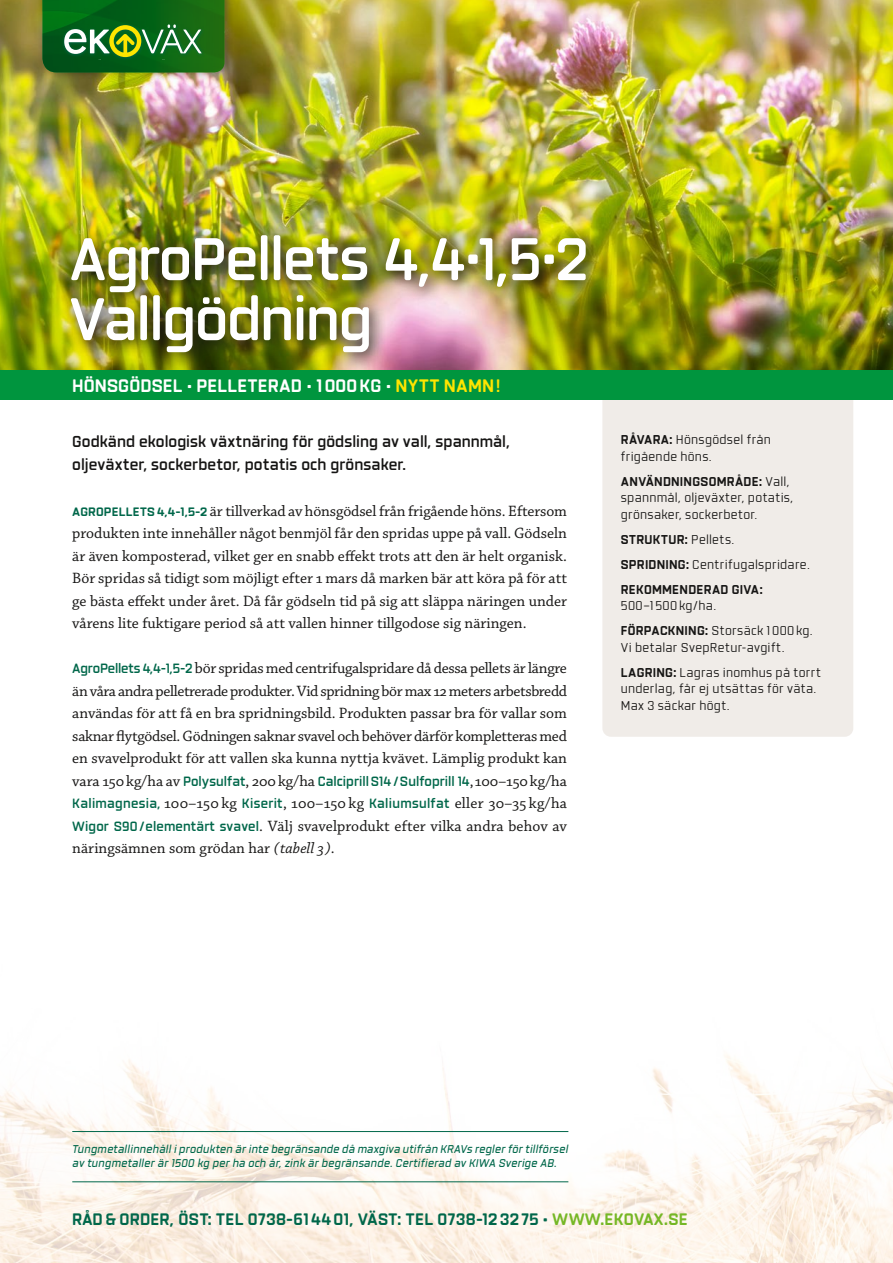
<style>
.page{position:relative;width:893px;height:1263px;background:#fff}
.page>*{position:absolute;margin:0;border:0;box-sizing:border-box;transform-origin:0 0}
.t1{font:600 60px/60px "Revx Neue R";letter-spacing:-.025em;color:#fff}
.t2{font:700 18px "Revx Neue R";letter-spacing:.01em;color:#fff}
.t3{font:700 16.5px "Revx Neue R";letter-spacing:.015em;color:#00674a}
.t4{font:15.75px/22.5px "Chaparral Pro";color:#161514;text-align:justify}
.t5{font:600 15.75px/23.2px "Revx Neue R";letter-spacing:.005em;color:#161514}
.t6{font:12.75px/16.5px "Revx Neue R";letter-spacing:.025em;color:#161514}
.t7{font:700 12.75px/25px "Revx Neue R";letter-spacing:.02em;color:#161514}
.t8{font:italic 500 11.25px/14.2px "Revx Neue R";letter-spacing:.02em;color:#00674a}
.s1{color:#ffe500}
.s2{font-family:"Revx Neue R";font-weight:700;font-size:12.15px;color:#00674a}
.s3{font-family:"Revx Neue R";font-weight:600;font-size:13.35px;color:#00674a}
.s4{font-style:italic}
.s5{font-weight:700}
.s6{font-weight:400}
.s7{font-weight:900}
.s8{color:#75b725}
</style>
<div class="page">
<img style="left:0;top:731px;width:893px;height:532px">
<div style="left:602px;top:378px;width:251px;height:359px;background:#f0ece8;border-radius:9px"></div>
<img style="left:0;top:0;width:893px;height:370px">
<img style="left:61px;top:224px;width:542px;height:145px">
<div style="left:0;top:370px;width:893px;height:30px;background:#00953e"></div>
<hr style="left:72px;top:1131px;width:496px;height:1px;background:#00674a">
<hr style="left:72px;top:1181px;width:496px;height:1px;background:#00674a">
<div style="left:37px;top:0;width:198px;height:80px;background:#161514;opacity:.45"></div>
<svg style="left:43px;top:0;width:181px;height:72px;background:#237327"></svg>
<h1 class="t1" style="left:69px;top:229px;width:521px">AgroPellets 4,4•1,5•2<br>Vallgödning</h1>
<p class="t2" style="left:72px;top:375px;width:429px">HÖNSGÖDSEL • PELLETERAD • 1000KG • <span class="s1">NYTT NAMN!</span></p>
<p class="t5" style="left:72px;top:429px;width:439px">Godkänd ekologisk växtnäring för gödsling av vall, spannmål, oljeväxter, sockerbetor, potatis och grönsaker.</p>
<p class="t4" style="left:72px;top:500px;width:496px"><span class="s2">AGROPELLETS 4,4-1,5-2</span> är tillverkad av hönsgödsel från frigående höns. Eftersom produkten inte innehåller något benmjöl får den spridas uppe på vall. Gödseln är även komposterad, vilket ger en snabb effekt trots att den är helt organisk.<br>Bör spridas så tidigt som möjligt efter 1 mars då marken bär att köra på för att ge bästa effekt under året. Då får gödseln tid på sig att släppa näringen under vårens lite fuktigare period så att vallen hinner tillgodose sig näringen.</p>
<p class="t4" style="left:72px;top:658px;width:496px"><span class="s3">AgroPellets 4,4-1,5-2</span> bör spridas med centrifugalspridare då dessa pellets är längre än våra andra pelletrerade produkter. Vid spridning bör max 12 meters arbetsbredd användas för att få en bra spridningsbild. Produkten passar bra för vallar som saknar flytgödsel. Gödningen saknar svavel och behöver därför kompletteras med en svavelprodukt för att vallen ska kunna nyttja kvävet. Lämplig produkt kan vara 150kg/ha av <span class="s3">Polysulfat</span>, 200kg/ha <span class="s3">CalciprillS14/Sulfoprill 14</span>, 100–150kg/ha <span class="s3">Kalimagnesia,</span> 100–150 kg <span class="s3">Kiserit</span>, 100–150 kg <span class="s3">Kaliumsulfat</span> eller 30–35 kg/ha <span class="s3">Wigor S90/elementärt svavel</span>. Välj svavelprodukt efter vilka andra behov av näringsämnen som grödan har <span class="s4">(tabell 3)</span>.</p>
<p class="t6" style="left:621px;top:431px;width:152px"><span class="s5">RÅVARA:</span> Hönsgödsel från frigående höns.</p>
<p class="t6" style="left:621px;top:473px;width:174px"><span class="s5">ANVÄNDNINGSOMRÅDE:</span> Vall, spannmål, oljeväxter, potatis, grönsaker, sockerbetor.</p>
<p class="t7" style="left:621px;top:526px;width:191px">STRUKTUR: <span class="s6">Pellets.<br></span>SPRIDNING: <span class="s6">Centrifugalspridare.<br></span>REKOMMENDERAD GIVA:</p>
<p class="t6" style="left:621px;top:593px;width:193px;line-height:25px">500–1500kg/ha.<br><span class="s5">FÖRPACKNING:</span> Storsäck 1000kg.</p>
<p class="t6" style="left:621px;top:634px;width:202px;line-height:25px">Vi betalar SvepRetur-avgift.<br><span class="s5">LAGRING:</span> Lagras inomhus på torrt</p>
<p class="t6" style="left:621px;top:680px;width:197px">underlag, får ej utsättas för väta.<br>Max 3 säckar högt.</p>
<p class="t8" style="left:73px;top:1142px;width:497px">Tungmetallinnehåll i produkten är inte begränsande då maxgiva utifrån KRAVs regler för tillförsel av tungmetaller är 1500 kg per ha och år, zink är begränsande. Certifierad av KIWA Sverige AB.</p>
<p class="t3" style="left:72px;top:1209px;width:617px">RÅD &amp; ORDER, ÖST: TEL 0738-614401, VÄST: TEL 0738-12 32 75 <span class="s7">•</span> <span class="s8">WWW.EKOVAX.SE</span></p>
</div>
